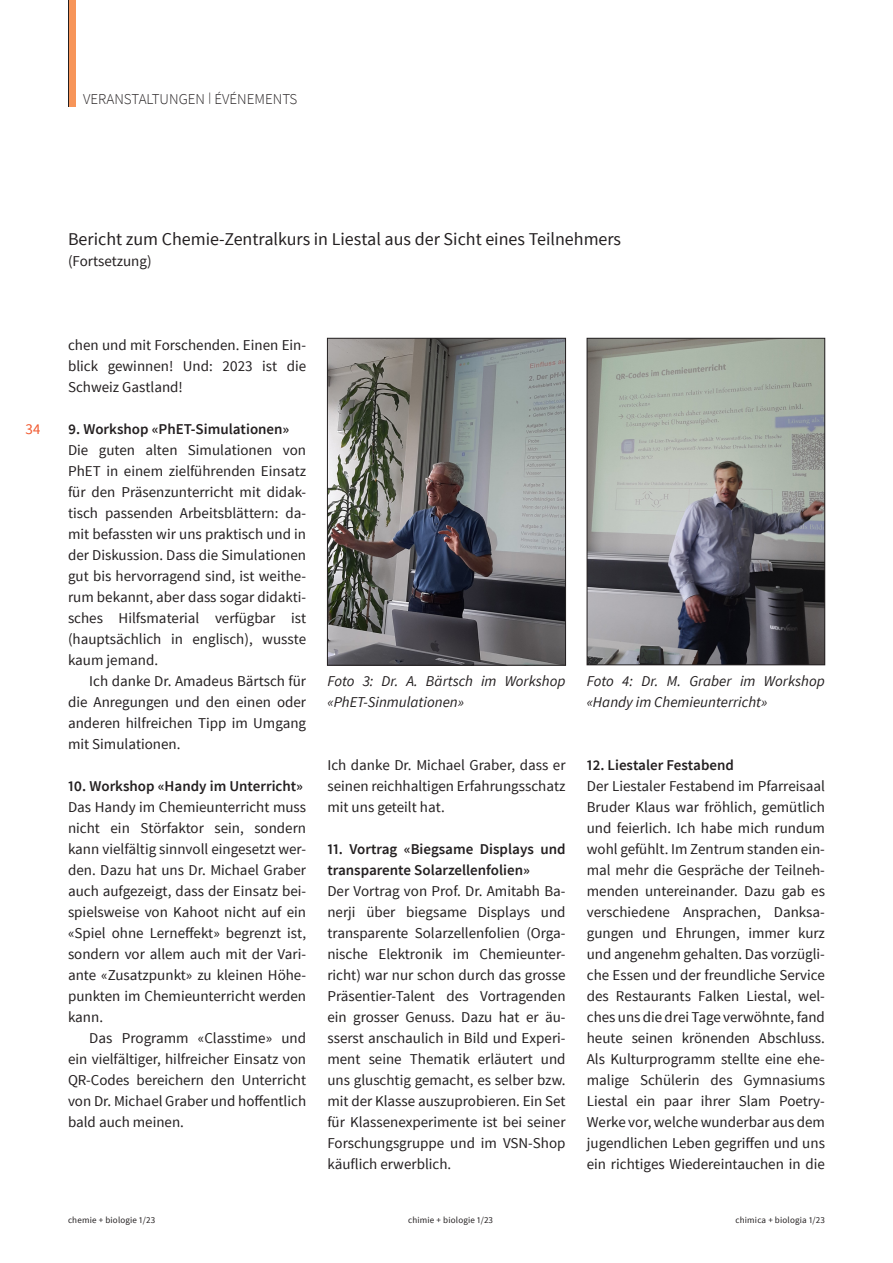
<style>
.page{position:relative;width:893px;height:1263px;background:#fff}
.page>*{position:absolute;margin:0;border:0;box-sizing:border-box;transform-origin:0 0}
.Lauftext{font:18px "Source Sans Pro";color:#231f20}
.Lauftext-2{font:15px/21px "Source Sans Pro";color:#231f20;text-align:justify}
.Lauftext-3{font:600 15px/21px "Source Sans Pro";color:#231f20}
.t1{font:italic 15px/21px "Source Sans Pro";color:#231f20}
.Untertitel{font:300 15px "Source Sans Pro";color:#231f20}
.t2{font:15px "Source Sans Pro";color:#f1592f}
.t3{font:9px "Source Sans Pro";letter-spacing:.02em;color:#231f20}
</style>
<div class="page">
<img style="left:589px;top:340px;width:234px;height:323px">
<div style="left:587px;top:338px;width:238px;height:327px;border:1px solid #231f20"></div>
<img style="left:329px;top:340px;width:235px;height:323px">
<div style="left:327px;top:338px;width:239px;height:327px;border:1px solid #231f20"></div>
<hr style="left:68px;top:0;width:1px;height:106px;background:#231f20">
<div style="left:69px;top:0;width:7px;height:106px;background:#f79559"></div>
<p class="Untertitel" style="left:83px;top:90px;width:216px">VERANSTALTUNGEN <sup>|</sup> ÉVÉNEMENTS</p>
<p class="t2" style="left:26px;top:420px;width:17px">34</p>
<p class="Lauftext" style="left:68px;top:228px;width:555px">Bericht zum Chemie-Zentralkurs in Liestal aus der Sicht eines Teilnehmers</p>
<p class="Lauftext-2" style="left:68px;top:251px;width:85px">(Fortsetzung)</p>
<p class="Lauftext-2" style="left:68px;top:335px;width:240px">chen und mit Forschenden. Einen Ein&shy;blick gewinnen! Und: 2023 ist die Schweiz Gastland!</p>
<p class="Lauftext-3" style="left:68px;top:419px;width:223px">9. Workshop «PhET-Simulationen»</p>
<p class="Lauftext-2" style="left:68px;top:440px;width:240px">Die guten alten Simulationen von PhET in einem zielführenden Einsatz für den Präsenzunterricht mit didak&shy;tisch passenden Arbeitsblättern: da&shy;mit befassten wir uns praktisch und in der Diskussion. Dass die Simulationen gut bis hervorragend sind, ist weithe&shy;rum bekannt, aber dass sogar didakti&shy;sches Hilfsmaterial verfügbar ist (hauptsächlich in englisch), wusste kaum jemand.</p>
<p class="Lauftext-2" style="left:68px;top:671px;width:240px;text-indent:21px">Ich danke Dr. Amadeus Bärtsch für die Anregungen und den einen oder anderen hilfreichen Tipp im Umgang mit Simulationen.</p>
<p class="Lauftext-3" style="left:68px;top:776px;width:237px">10. Workshop «Handy im Unterricht»</p>
<p class="Lauftext-2" style="left:68px;top:797px;width:240px">Das Handy im Chemieunterricht muss nicht ein Störfaktor sein, sondern kann vielfältig sinnvoll eingesetzt wer&shy;den. Dazu hat uns Dr. Michael Graber auch aufgezeigt, dass der Einsatz bei&shy;spielsweise von Kahoot nicht auf ein «Spiel ohne Lerneffekt» begrenzt ist, sondern vor allem auch mit der Vari&shy;ante «Zusatzpunkt» zu kleinen Höhe&shy;punkten im Chemieunterricht werden kann.</p>
<p class="Lauftext-2" style="left:68px;top:1028px;width:240px;text-indent:21px">Das Programm «Classtime» und ein vielfältiger, hilfreicher Einsatz von QR-Codes bereichern den Unterricht von Dr. Michael Graber und hoffentlich bald auch meinen.</p>
<p class="t1" style="left:328px;top:671px;width:239px">Foto 3: Dr. A. Bärtsch im Workshop «PhET-Sinmulationen»</p>
<p class="Lauftext-2" style="left:327px;top:755px;width:240px">Ich danke Dr. Michael Graber, dass er seinen reichhaltigen Erfahrungsschatz mit uns geteilt hat.</p>
<p class="Lauftext-3" style="left:327px;top:839px;width:240px">11. Vortrag «Biegsame Displays und transparente Solarzellenfolien»</p>
<p class="Lauftext-2" style="left:327px;top:881px;width:240px">Der Vortrag von Prof. Dr. Amitabh Ba&shy;nerji über biegsame Displays und transparente Solarzellenfolien (Orga&shy;nische Elektronik im Chemieunter&shy;richt) war nur schon durch das grosse Präsentier-Talent des Vortragenden ein grosser Genuss. Dazu hat er äu&shy;sserst anschaulich in Bild und Experi&shy;ment seine Thematik erläutert und uns gluschtig gemacht, es selber bzw. mit der Klasse auszuprobieren. Ein Set für Klassenexperimente ist bei seiner Forschungsgruppe und im VSN-Shop käuflich erwerblich.</p>
<p class="t1" style="left:587px;top:671px;width:239px">Foto 4: Dr. M. Graber im Workshop «Handy im Chemieunterricht»</p>
<p class="Lauftext-3" style="left:587px;top:755px;width:149px">12. Liestaler Festabend</p>
<p class="Lauftext-2" style="left:587px;top:776px;width:240px">Der Liestaler Festabend im Pfarreisaal Bruder Klaus war fröhlich, gemütlich und feierlich. Ich habe mich rundum wohl gefühlt. Im Zentrum standen ein&shy;mal mehr die Gespräche der Teilneh&shy;menden untereinander. Dazu gab es verschiedene Ansprachen, Danksa&shy;gungen und Ehrungen, immer kurz und angenehm gehalten. Das vorzügli&shy;che Essen und der freundliche Service des Restaurants Falken Liestal, wel&shy;ches uns die drei Tage verwöhnte, fand heute seinen krönenden Abschluss.<br>Als Kulturprogramm stellte eine ehe&shy;malige Schülerin des Gymnasiums Liestal ein paar ihrer Slam Poetry-Werke vor, welche wunderbar aus dem jugendlichen Leben gegriffen und uns ein richtiges Wiedereintauchen in die</p>
<p class="t3" style="left:68px;top:1214px;width:89px">chemie + biologie 1/23</p>
<p class="t3" style="left:408px;top:1214px;width:86px">chimie + biologie 1/23</p>
<p class="t3" style="left:735px;top:1214px;width:91px">chimica + biologia 1/23</p>
</div>
